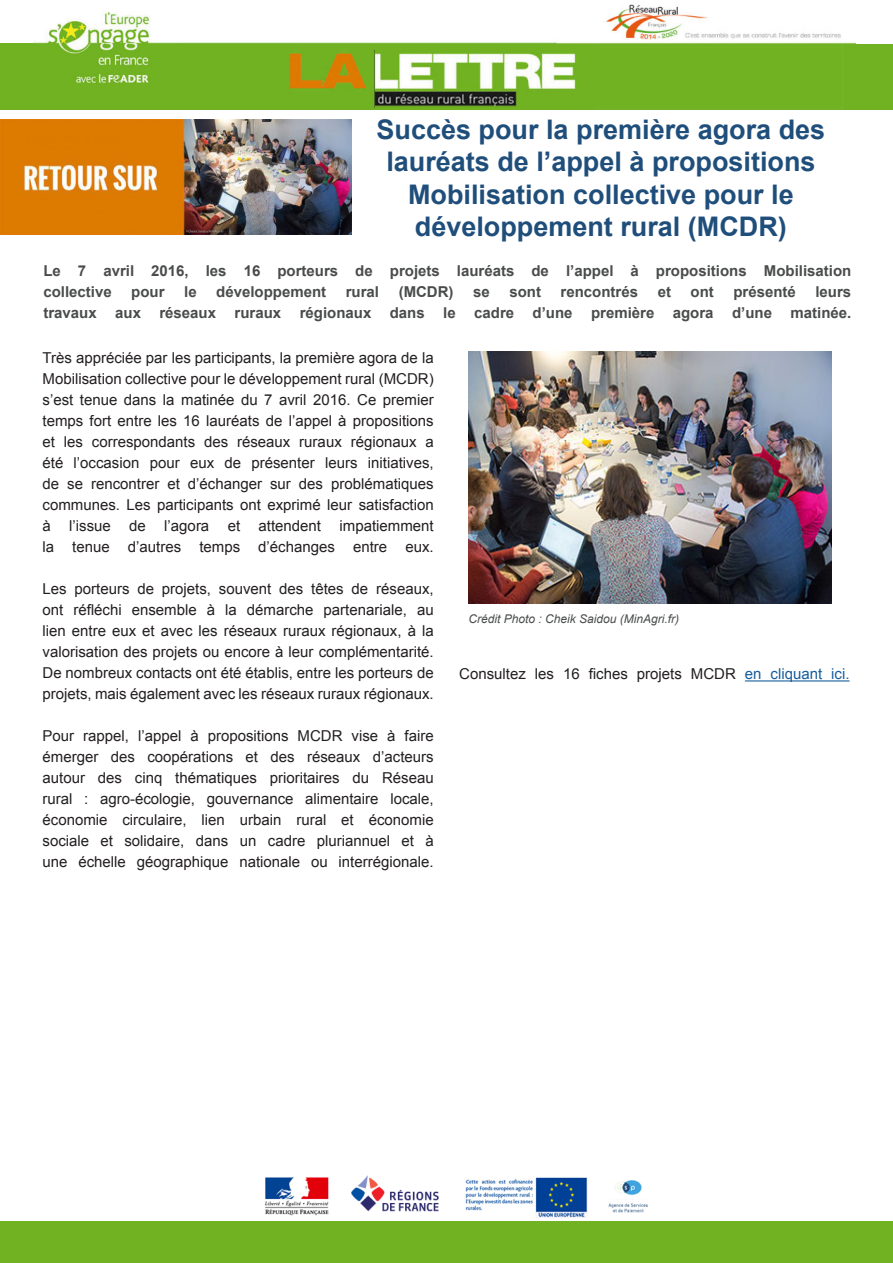
<style>
.page{position:relative;width:893px;height:1263px;background:#fff}
.page>*{position:absolute;margin:0;border:0;box-sizing:border-box;transform-origin:0 0}
.t1{font:700 27px/32.4px "Arial";color:#1f4e7b;text-align:center}
.t2{font:15px/21px "Arial";color:#231f20;text-align:justify}
.t3{font:700 15px/21px "Arial";color:#4a4c4c}
.t4{font:italic 12px "Arial";color:#4a4c4c}
.s1{color:#175d9e}
</style>
<div class="page">
<div style="left:854px;top:44px;width:39px;height:66px;background:#71b222"></div>
<div style="left:0;top:43px;width:38px;height:67px;background:#71b222"></div>
<img style="left:34px;top:4px;width:822px;height:106px">
<img style="left:265px;top:1175px;width:383px;height:43px">
<div style="left:0;top:1222px;width:893px;height:41px;background:#71b222"></div>
<img style="left:0;top:119px;width:351px;height:115px">
<img style="left:469px;top:352px;width:362px;height:252px">
<hr style="left:745px;top:680px;width:105px;height:1px;background:#175d9e">
<p class="t1" style="left:377px;top:114px;width:450px">Succès pour la première agora des lauréats de l’appel à propositions<br>Mobilisation collective pour le développement rural (MCDR)</p>
<p class="t3" style="left:43px;top:260px;width:809px">Le 7 avril 2016, les 16 porteurs de projets lauréats de l’appel à propositions Mobilisation collective</p>
<p class="t3" style="left:131px;top:281px;width:35px">pour</p>
<p class="t3" style="left:184px;top:281px;width:14px">le</p>
<p class="t3" style="left:216px;top:281px;width:112px">développement</p>
<p class="t3" style="left:346px;top:281px;width:35px">rural</p>
<p class="t3" style="left:399px;top:281px;width:56px">(MCDR)</p>
<p class="t3" style="left:473px;top:281px;width:18px">se</p>
<p class="t3" style="left:509px;top:281px;width:33px">sont</p>
<p class="t3" style="left:561px;top:281px;width:79px">rencontrés</p>
<p class="t3" style="left:658px;top:281px;width:15px">et</p>
<p class="t3" style="left:690px;top:281px;width:25px">ont</p>
<p class="t3" style="left:733px;top:281px;width:64px">présenté</p>
<p class="t3" style="left:43px;top:281px;width:809px;text-align:right">leurs<br>travaux aux réseaux ruraux régionaux dans le cadre d’une première agora d’une matinée.</p>
<p class="t2" style="left:43px;top:347px;width:393px">Très appréciée par les participants, la première agora de la Mobilisation collective pour le développement rural (MCDR) s’est tenue dans la matinée du 7 avril 2016. Ce premier temps fort entre les 16 lauréats de l’appel à propositions et les correspondants des réseaux ruraux régionaux a été l’occasion pour eux de présenter leurs initiatives, de se rencontrer et d’échanger sur des problématiques communes. Les participants ont exprimé leur satisfaction à l’issue de l’agora et attendent impatiemment la tenue d’autres temps d’échanges entre eux.</p>
<p class="t2" style="left:43px;top:578px;width:393px">Les porteurs de projets, souvent des têtes de réseaux, ont réfléchi ensemble à la démarche partenariale, au lien entre eux et avec les réseaux ruraux régionaux, à la valorisation des projets ou encore à leur complémentarité.<br>De nombreux contacts ont été établis, entre les porteurs de projets, mais également avec les réseaux ruraux régionaux.</p>
<p class="t2" style="left:43px;top:725px;width:393px">Pour rappel, l’appel à propositions MCDR vise à faire émerger des coopérations et des réseaux d’acteurs autour des cinq thématiques prioritaires du Réseau rural : agro-écologie, gouvernance alimentaire locale, économie circulaire, lien urbain rural et économie sociale et solidaire, dans un cadre pluriannuel et à une échelle géographique nationale ou interrégionale.</p>
<p class="t4" style="left:469px;top:611px;width:212px">Crédit Photo : Cheik Saidou (MinAgri.fr)</p>
<p class="t2" style="left:459px;top:664px;width:392px">Consultez les 16 fiches projets MCDR <span class="s1">en cliquant ici.</span></p>
</div>
